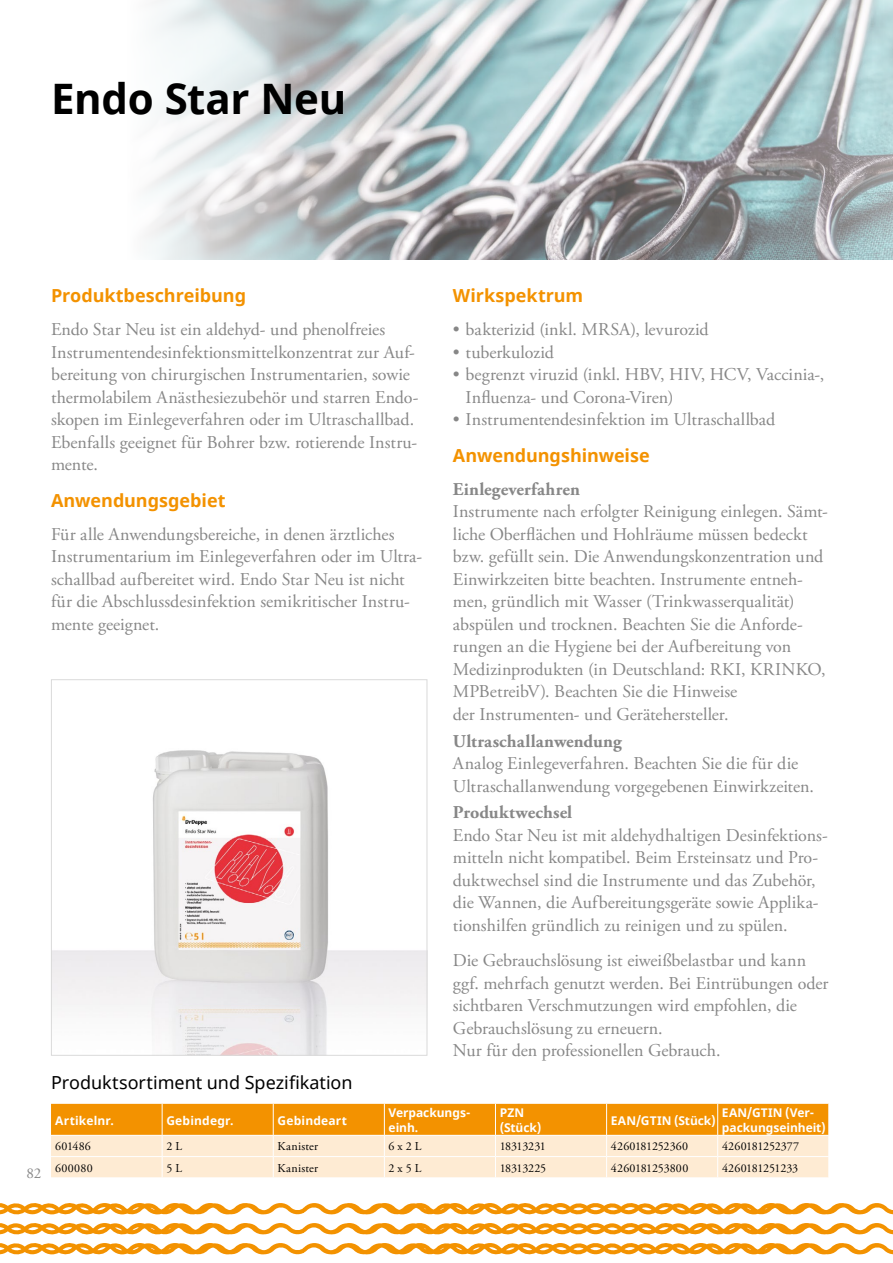
<style>
.page{position:relative;width:893px;height:1263px;background:#fff}
.page>*{position:absolute;margin:0;border:0;box-sizing:border-box;transform-origin:0 0}
.t1{font:700 42px "Noto Sans";letter-spacing:-.005em;color:#000}
.t2{font:18px/22.5px "Adobe Garamond Pro";color:#878787}
.t3{font:700 18px "Noto Sans";color:#f39200}
.t4{font:700 18px "Adobe Garamond Pro";letter-spacing:.005em;color:#878787}
.t5{font:18px "Noto Sans";color:#000}
.t6{font:15px "Adobe Garamond Pro";color:#878787}
.t7{font:700 12px/14.4px "Noto Sans";color:#fff}
.t8{font:12px "Adobe Garamond Pro";letter-spacing:.01em;color:#000}
.t9{font:12px "Adobe Garamond Pro";letter-spacing:-.015em;color:#000}
.t10{font:12px "Adobe Garamond Pro";letter-spacing:-.01em;color:#000}
</style>
<div class="page">
<img style="left:433px;top:0;width:460px;height:259px">
<svg style="left:146px;top:0;width:287px;height:260px"></svg>
<svg style="left:0;top:1203px;width:893px;height:12px"></svg>
<svg style="left:0;top:1223px;width:893px;height:12px"></svg>
<svg style="left:0;top:1243px;width:893px;height:11px"></svg>
<img style="left:53px;top:750px;width:372px;height:304px">
<div style="left:51px;top:679px;width:376px;height:377px;border:1px solid #dadada"></div>
<svg style="left:51px;top:1104px;width:778px;height:73px;background:#f9c67c"></svg>
<h1 class="t1" style="left:51px;top:69px;width:297px">Endo Star Neu</h1>
<p class="t6" style="left:27px;top:1164px;width:16px">82</p>
<p class="t3" style="left:51px;top:283px;width:197px">Produktbeschreibung</p>
<p class="t2" style="left:51px;top:319px;width:369px">Endo Star Neu ist ein aldehyd- und phenolfreies Instrumentendesinfektionsmittelkonzentrat zur Auf&shy;bereitung von chirurgischen Instrumentarien, sowie thermolabilem Anästhesiezubehör und starren Endo&shy;skopen im Einlegeverfahren oder im Ultraschallbad.<br>Ebenfalls geeignet für Bohrer bzw. rotierende Instru&shy;mente.</p>
<p class="t3" style="left:51px;top:488px;width:176px">Anwendungsgebiet</p>
<p class="t2" style="left:51px;top:523px;width:373px">Für alle Anwendungsbereiche, in denen ärztliches Instrumentarium im Einlegeverfahren oder im Ultra&shy;schallbad aufbereitet wird. Endo Star Neu ist nicht für die Abschlussdesinfektion semikritischer Instru&shy;mente geeignet.</p>
<p class="t3" style="left:453px;top:283px;width:132px">Wirkspektrum</p>
<p class="t2" style="left:453px;top:319px;width:257px">• bakterizid (inkl. MRSA), levurozid</p>
<p class="t2" style="left:453px;top:341px;width:103px">• tuberkulozid</p>
<p class="t2" style="left:466px;top:364px;width:360px;text-indent:-13px">• begrenzt viruzid (inkl. HBV, HIV, HCV, Vaccinia-,<br>Influenza- und Corona-Viren)</p>
<p class="t2" style="left:453px;top:409px;width:324px">• Instrumentendesinfektion im Ultraschallbad</p>
<p class="t3" style="left:453px;top:443px;width:198px">Anwendungshinweise</p>
<p class="t4" style="left:453px;top:479px;width:129px">Einlegeverfahren</p>
<p class="t2" style="left:453px;top:501px;width:376px">Instrumente nach erfolgter Reinigung einlegen. Sämt&shy;liche Oberflächen und Hohlräume müssen bedeckt bzw. gefüllt sein. Die Anwendungskonzentration und Einwirkzeiten bitte beachten. Instrumente entneh&shy;men, gründlich mit Wasser (Trinkwasserqualität) abspülen und trocknen. Beachten Sie die Anforde&shy;rungen an die Hygiene bei der Aufbereitung von Medizinprodukten (in Deutschland: RKI, KRINKO, MPBetreibV). Beachten Sie die Hinweise<br>der Instrumenten- und Gerätehersteller.</p>
<p class="t4" style="left:453px;top:730px;width:171px">Ultraschallanwendung</p>
<p class="t2" style="left:453px;top:753px;width:362px">Analog Einlegeverfahren. Beachten Sie die für die<br>Ultraschallanwendung vorgegebenen Einwirkzeiten.</p>
<p class="t4" style="left:453px;top:802px;width:121px">Produktwechsel</p>
<p class="t2" style="left:453px;top:824px;width:376px">Endo Star Neu ist mit aldehydhaltigen Desinfektions&shy;mitteln nicht kompatibel. Beim Ersteinsatz und Pro&shy;duktwechsel sind die Instrumente und das Zubehör, die Wannen, die Aufbereitungsgeräte sowie Applika&shy;tionshilfen gründlich zu reinigen und zu spülen.</p>
<p class="t2" style="left:453px;top:950px;width:377px">Die Gebrauchslösung ist eiweißbelastbar und kann ggf. mehrfach genutzt werden. Bei Eintrübungen oder sichtbaren Verschmutzungen wird empfohlen, die Gebrauchslösung zu erneuern.<br>Nur für den professionellen Gebrauch.</p>
<p class="t5" style="left:51px;top:1070px;width:303px">Produktsortiment und Spezifikation</p>
<p class="t7" style="left:55px;top:1113px;width:60px">Artikelnr.</p>
<p class="t7" style="left:166px;top:1113px;width:69px">Gebindegr.</p>
<p class="t7" style="left:277px;top:1113px;width:71px">Gebindeart</p>
<p class="t7" style="left:389px;top:1106px;width:83px">Verpackungs&shy;einh.</p>
<p class="t7" style="left:500px;top:1106px;width:43px">PZN (Stück)</p>
<p class="t7" style="left:611px;top:1113px;width:106px">EAN/GTIN (Stück)</p>
<p class="t7" style="left:722px;top:1106px;width:105px">EAN/GTIN (Ver&shy;packungseinheit)</p>
<p class="t8" style="left:55px;top:1139px;width:37px">601486</p>
<p class="t8" style="left:166px;top:1139px;width:17px">2 L</p>
<p class="t8" style="left:278px;top:1139px;width:42px">Kanister</p>
<p class="t8" style="left:389px;top:1139px;width:34px">6 x 2 L</p>
<p class="t9" style="left:500px;top:1139px;width:48px">18313231</p>
<p class="t8" style="left:611px;top:1139px;width:79px">4260181252360</p>
<p class="t8" style="left:722px;top:1139px;width:79px">4260181252377</p>
<p class="t8" style="left:55px;top:1160px;width:39px">600080</p>
<p class="t8" style="left:166px;top:1160px;width:17px">5 L</p>
<p class="t8" style="left:278px;top:1160px;width:42px">Kanister</p>
<p class="t8" style="left:389px;top:1160px;width:34px">2 x 5 L</p>
<p class="t9" style="left:500px;top:1160px;width:48px">18313225</p>
<p class="t8" style="left:611px;top:1160px;width:79px">4260181253800</p>
<p class="t10" style="left:722px;top:1160px;width:78px">4260181251233</p>
</div>
